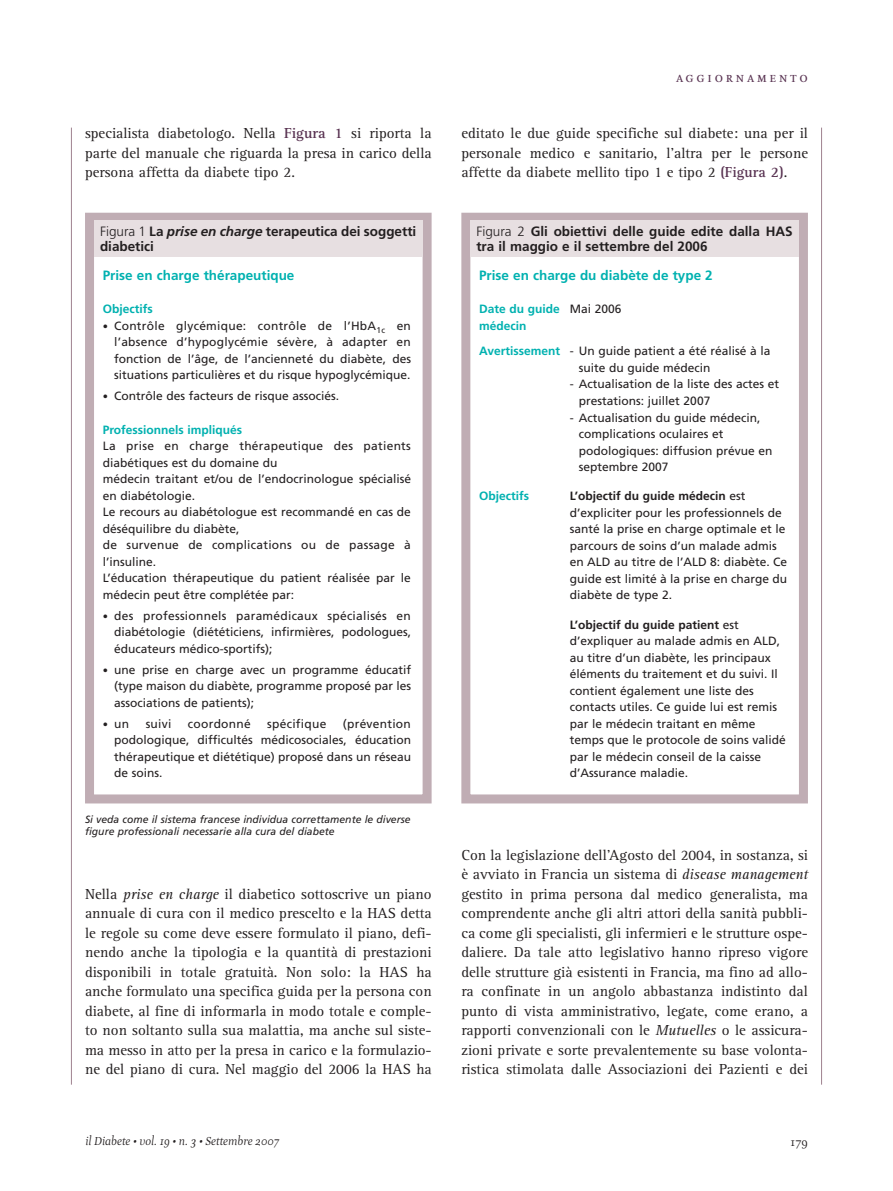
<style>
.page{position:relative;width:893px;height:1191px;background:#fff}
.page>*{position:absolute;margin:0;border:0;box-sizing:border-box;transform-origin:0 0}
.t1{font:15px/19.5px "Rotis Serif";color:#231f20;text-align:justify}
.t2{font:15px "Esta Small Caps";letter-spacing:.185em;color:#593352}
.t3{font:700 13.5px/15px "Frutiger";color:#231f20}
.t4{font:700 13.5px "Frutiger";color:#00b1b0}
.t5{font:12px/16.5px "Frutiger";color:#231f20}
.t6{font:700 12px/16.5px "Frutiger";color:#00b1b0}
.t7{font:italic 12px "Esta";color:#231f20}
.t8{font:12px "Frutiger";letter-spacing:.02em;color:#231f20}
.t9{font:12px "Esta";color:#231f20}
.t10{font:italic 10.5px/12.6px "Frutiger";color:#231f20}
.s1{font-weight:700;color:#593352}
.s2{font-weight:300}
.s3{font-style:italic}
.s4{font-size:10.5px}
.s5{font-weight:400;color:#231f20}
.s6{font-weight:700;color:#00b1b0}
.s7{font-weight:700}
</style>
<div class="page">
<hr style="left:821px;top:128px;width:1px;height:956px;background:#9f8390">
<hr style="left:71px;top:128px;width:1px;height:956px;background:#9f8390">
<div style="left:85px;top:213px;width:347px;height:590px;border:9px solid #c0adb4"></div>
<div style="left:94px;top:220px;width:328px;height:37px;background:#e7dfe1"></div>
<div style="left:461px;top:213px;width:347px;height:590px;border:9px solid #c0adb4"></div>
<div style="left:470px;top:220px;width:329px;height:37px;background:#e7dfe1"></div>
<p class="t1" style="left:85px;top:125px;width:348px">specialista diabetologo. Nella <span class="s1">Figura 1</span> si riporta la parte del manuale che riguarda la presa in carico della persona affetta da diabete tipo 2.</p>
<p class="t3" style="left:100px;top:225px;width:318px"><span class="s2">Figura 1</span> La <span class="s3">prise en charge</span> terapeutica dei soggetti diabetici</p>
<p class="t4" style="left:103px;top:270px;width:193px">Prise en charge thérapeutique</p>
<p class="t6" style="left:103px;top:302px;width:52px">Objectifs</p>
<p class="t5" style="left:114px;top:318px;width:298px;text-align:justify;text-indent:-11px"><span class="s4">•</span> Contrôle glycémique: contrôle de l’HbA<sub>1c</sub> en l’absence d’hypoglycémie sévère, à adapter en fonction de l’âge, de l’ancienneté du diabète, des situations particulières et du risque hypoglycémique.</p>
<p class="t5" style="left:103px;top:389px;width:238px"><span class="s4">•</span> Contrôle des facteurs de risque associés.</p>
<p class="t6" style="left:103px;top:422px;width:141px">Professionnels impliqués</p>
<p class="t5" style="left:103px;top:438px;width:310px">La prise en charge thérapeutique des patients diabétiques est du domaine du<br>médecin traitant et/ou de l’endocrinologue spécialisé en diabétologie.<br>Le recours au diabétologue est recommandé en cas de déséquilibre du diabète,<br>de survenue de complications ou de passage à l’insuline.<br>L’éducation thérapeutique du patient réalisée par le médecin peut être complétée par:</p>
<p class="t5" style="left:114px;top:608px;width:298px;text-align:justify;text-indent:-11px"><span class="s4">•</span> des professionnels paramédicaux spécialisés en diabétologie (diététiciens, infirmières, podologues, éducateurs médico-sportifs);</p>
<p class="t5" style="left:114px;top:662px;width:298px;text-align:justify;text-indent:-11px"><span class="s4">•</span> une prise en charge avec un programme éducatif (type maison du diabète, programme proposé par les associations de patients);</p>
<p class="t5" style="left:103px;top:716px;width:28px"><span class="s4">•</span> un</p>
<p class="t5" style="left:146px;top:716px;width:27px">suivi</p>
<p class="t8" style="left:188px;top:718px;width:64px">coordonné</p>
<p class="t8" style="left:267px;top:718px;width:61px">spécifique</p>
<p class="t5" style="left:114px;top:716px;width:298px;text-align:justify;text-indent:229px">(prévention podologique, difficultés médicosociales, éducation thérapeutique et diététique) proposé dans un réseau de soins.</p>
<p class="t10" style="left:85px;top:813px;width:327px">Si veda come il sistema francese individua correttamente le diverse figure professionali necessarie alla cura del diabete</p>
<p class="t1" style="left:85px;top:885px;width:348px">Nella <span class="s3">prise en charge</span> il diabetico sottoscrive un piano annuale di cura con il medico prescelto e la HAS detta le regole su come deve essere formulato il piano, defi&shy;nendo anche la tipologia e la quantità di prestazioni disponibili in totale gratuità. Non solo: la HAS ha anche formulato una specifica guida per la persona con diabete, al fine di informarla in modo totale e comple&shy;to non soltanto sulla sua malattia, ma anche sul siste&shy;ma messo in atto per la presa in carico e la formulazio&shy;ne del piano di cura. Nel maggio del 2006 la HAS ha</p>
<p class="t2" style="left:676px;top:68px;width:133px">aggiornamento</p>
<p class="t1" style="left:461px;top:125px;width:348px">editato le due guide specifiche sul diabete: una per il personale medico e sanitario, l’altra per le persone affette da diabete mellito tipo 1 e tipo 2 <span class="s1">(Figura 2)</span>.</p>
<p class="t3" style="left:476px;top:225px;width:318px"><span class="s2">Figura 2</span> Gli obiettivi delle guide edite dalla HAS tra il maggio e il settembre del 2006</p>
<p class="t4" style="left:479px;top:270px;width:235px">Prise en charge du diabète de type 2</p>
<p class="t6" style="left:479px;top:302px;width:144px">Date du guide <span class="s5">Mai 2006 </span>médecin</p>
<p class="t5" style="left:579px;top:344px;width:193px;text-indent:-100px"><span class="s6">Avertissement</span> - Un guide patient a été réalisé à la suite du guide médecin</p>
<p class="t5" style="left:579px;top:377px;width:202px;text-indent:-9px">- Actualisation de la liste des actes et prestations: juillet 2007</p>
<p class="t5" style="left:579px;top:410px;width:195px;text-indent:-9px">- Actualisation du guide médecin, complications oculaires et podologiques: diffusion prévue en septembre 2007</p>
<p class="t6" style="left:479px;top:489px;width:52px">Objectifs</p>
<p class="t5" style="left:570px;top:489px;width:219px"><span class="s7">L’objectif du guide médecin</span> est d’expliciter pour les professionnels de santé la prise en charge optimale et le parcours de soins d’un malade admis en ALD au titre de l’ALD 8: diabète. Ce guide est limité à la prise en charge du diabète de type 2.</p>
<p class="t5" style="left:570px;top:617px;width:218px"><span class="s7">L’objectif du guide patient</span> est d’expliquer au malade admis en ALD, au titre d’un diabète, les principaux éléments du traitement et du suivi. Il contient également une liste des contacts utiles. Ce guide lui est remis par le médecin traitant en même temps que le protocole de soins validé par le médecin conseil de la caisse d’Assurance maladie.</p>
<p class="t1" style="left:461px;top:846px;width:348px">Con la legislazione dell’Agosto del 2004, in sostanza, si è avviato in Francia un sistema di <span class="s3">disease management </span>gestito in prima persona dal medico generalista, ma comprendente anche gli altri attori della sanità pubbli&shy;ca come gli specialisti, gli infermieri e le strutture ospe&shy;daliere. Da tale atto legislativo hanno ripreso vigore delle strutture già esistenti in Francia, ma fino ad allo&shy;ra confinate in un angolo abbastanza indistinto dal punto di vista amministrativo, legate, come erano, a rapporti convenzionali con le <span class="s3">Mutuelles</span> o le assicura&shy;zioni private e sorte prevalentemente su base volonta&shy;ristica stimolata dalle Associazioni dei Pazienti e dei</p>
<p class="t7" style="left:85px;top:1133px;width:195px">il Diabete • vol. 19 • n. 3 • Settembre 2007</p>
<p class="t9" style="left:791px;top:1135px;width:19px">179</p>
</div>
